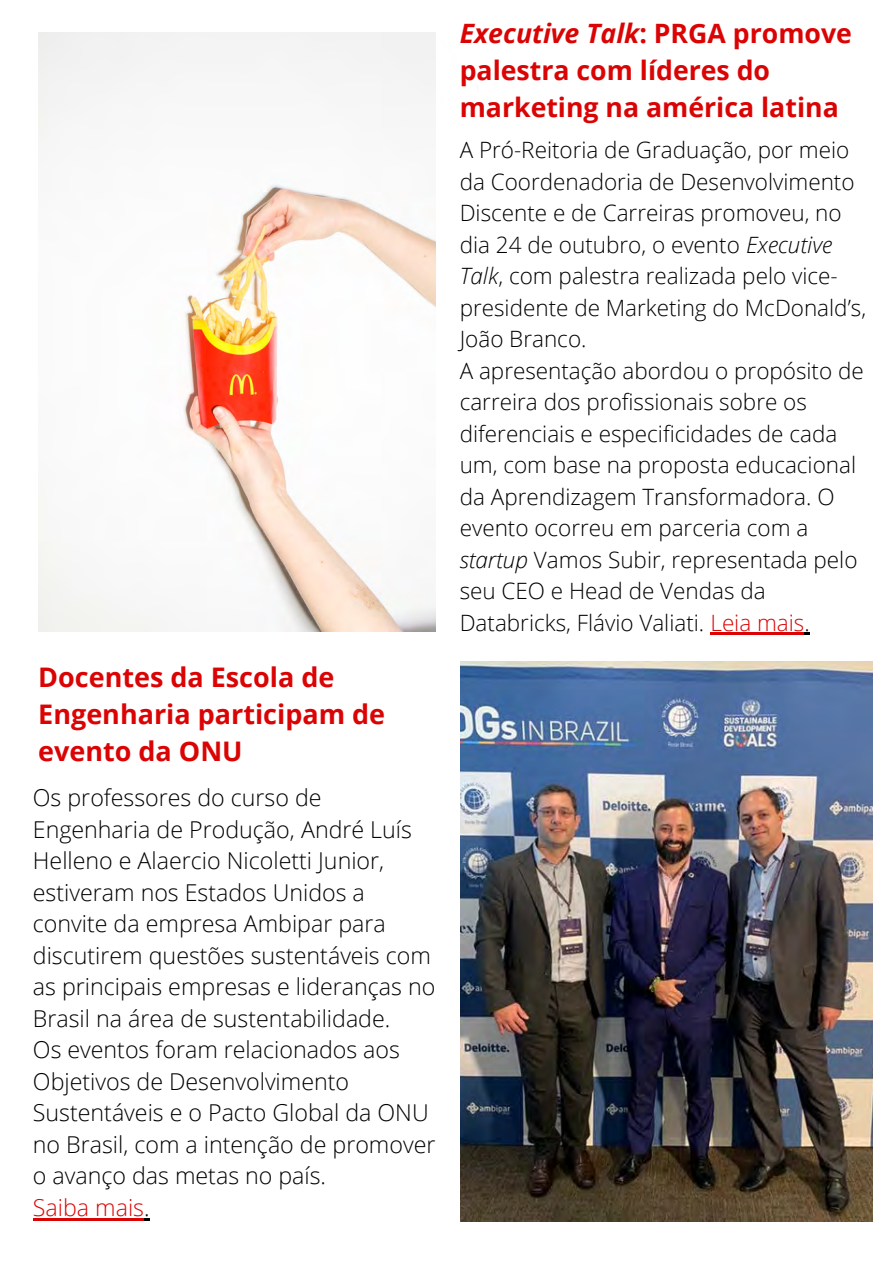
<style>
.page{position:relative;width:893px;height:1264px;background:#fff}
.page>*{position:absolute;margin:0;border:0;box-sizing:border-box;transform-origin:0 0}
.t1{font:700 27px/37px "Open Sans";color:#db0404}
.t2{font:700 26.7px/37px "Open Sans";color:#db0404}
.t3{font:300 23.25px/31.5px "Open Sans";color:#000}
.t4{font:300 22.5px/31.5px "Open Sans";color:#000}
.s1{color:#db0404}
.s2{font-style:italic}
</style>
<div class="page">
<img style="left:38px;top:32px;width:397px;height:599px">
<img style="left:460px;top:661px;width:412px;height:560px">
<hr style="left:710px;top:632px;width:94px;height:2px;background:#db0404">
<hr style="left:33px;top:1217px;width:111px;height:3px;background:#db0404">
<svg style="left:144px;top:1218px;width:6px;height:2px"></svg>
<p class="t1" style="left:38px;top:657px;width:348px">Docentes da Escola de<br>Engenharia participam de evento da ONU</p>
<p class="t3" style="left:33px;top:781px;width:404px">Os professores do curso de<br>Engenharia de Produção, André Luís<br>Helleno e Alaercio Nicoletti Junior, estiveram nos Estados Unidos a convite da empresa Ambipar para discutirem questões sustentáveis com as principais empresas e lideranças no<br>Brasil na área de sustentabilidade.<br>Os eventos foram relacionados aos<br>Objetivos de Desenvolvimento<br>Sustentáveis e o Pacto Global da ONU no Brasil, com a intenção de promover o avanço das metas no país.<br><span class="s1">Saiba mais</span>.</p>
<p class="t2" style="left:459px;top:14px;width:393px"><span class="s2">Executive Talk</span>: PRGA promove palestra com líderes do marketing na américa latina</p>
<p class="t4" style="left:459px;top:134px;width:408px">A Pró-Reitoria de Graduação, por meio da Coordenadoria de Desenvolvimento Discente e de Carreiras promoveu, no dia 24 de outubro, o evento <span class="s2">Executive Talk</span>, com palestra realizada pelo vice&shy;presidente de Marketing do McDonald’s, João Branco.<br>A apresentação abordou o propósito de carreira dos profissionais sobre os diferenciais e especificidades de cada um, com base na proposta educacional da Aprendizagem Transformadora. O evento ocorreu em parceria com a <span class="s2">startup</span> Vamos Subir, representada pelo seu CEO e Head de Vendas da Databricks, Flávio Valiati. <span class="s1">Leia mais</span>.</p>
</div>
